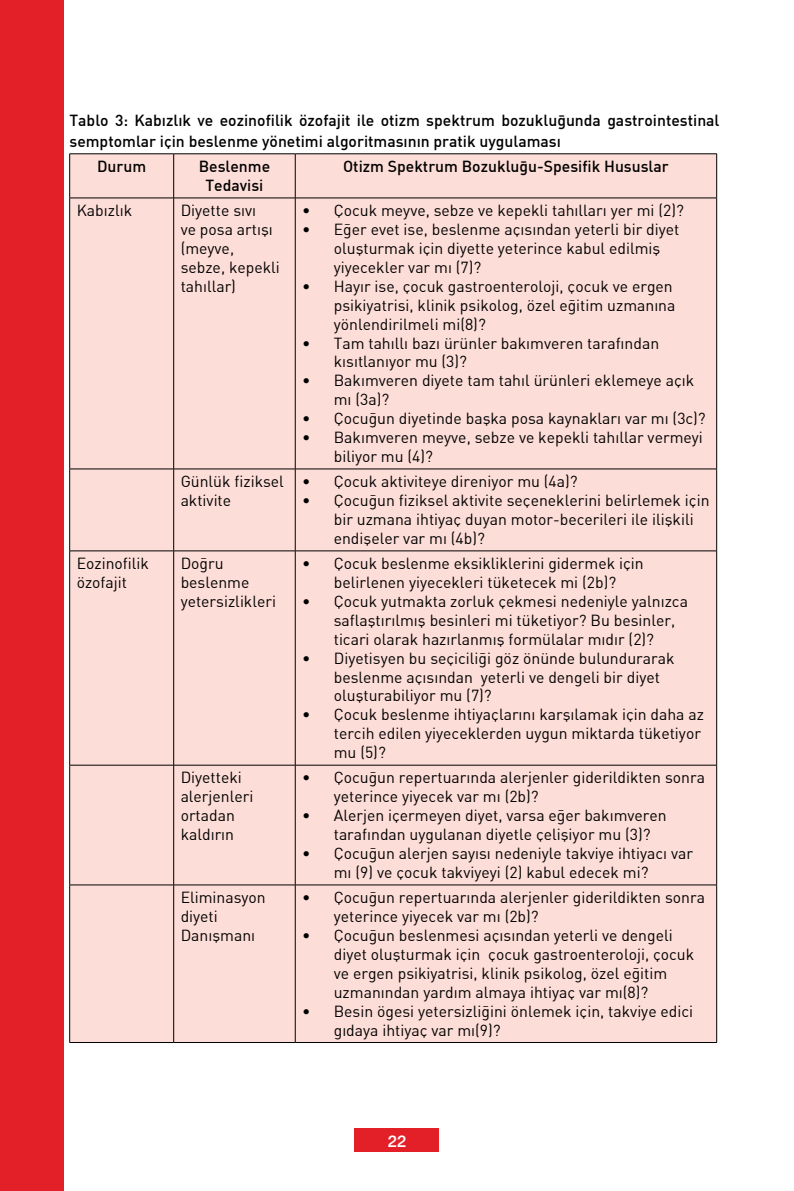
<style>
.page{position:relative;width:794px;height:1191px;background:#fff}
.page>*{position:absolute;margin:0;border:0;box-sizing:border-box;transform-origin:0 0}
.t1{font:15.75px/18.9px "DIN Bek";color:#000}
.t2{font:500 15.75px/21px "DI Nbek";color:#000}
.t3{font:700 14px "Gujarati Sangam MN";color:#fff}
</style>
<div class="page">
<div style="left:0;top:0;width:63px;height:1191px;background:#e31f27"></div>
<div style="left:355px;top:1128px;width:84px;height:23px;background:#e31f27"></div>
<div style="left:70px;top:154px;width:646px;height:888px;background:#fdddd7"></div>
<hr style="left:69px;top:153px;width:105px;height:1px;background:#000">
<hr style="left:69px;top:154px;width:1px;height:44px;background:#000">
<hr style="left:174px;top:153px;width:121px;height:1px;background:#000">
<hr style="left:173px;top:154px;width:1px;height:44px;background:#000">
<hr style="left:295px;top:153px;width:422px;height:1px;background:#000">
<hr style="left:295px;top:154px;width:1px;height:44px;background:#000">
<hr style="left:716px;top:154px;width:1px;height:44px;background:#000">
<hr style="left:69px;top:198px;width:105px;height:1px;background:#000">
<hr style="left:69px;top:198px;width:1px;height:271px;background:#000">
<hr style="left:174px;top:198px;width:121px;height:1px;background:#000">
<hr style="left:173px;top:198px;width:1px;height:271px;background:#000">
<hr style="left:295px;top:198px;width:422px;height:1px;background:#000">
<hr style="left:295px;top:198px;width:1px;height:271px;background:#000">
<hr style="left:716px;top:198px;width:1px;height:271px;background:#000">
<hr style="left:69px;top:468px;width:105px;height:1px;background:#000">
<hr style="left:69px;top:469px;width:1px;height:81px;background:#000">
<hr style="left:174px;top:468px;width:121px;height:1px;background:#000">
<hr style="left:173px;top:469px;width:1px;height:81px;background:#000">
<hr style="left:295px;top:468px;width:422px;height:1px;background:#000">
<hr style="left:295px;top:469px;width:1px;height:81px;background:#000">
<hr style="left:716px;top:469px;width:1px;height:81px;background:#000">
<hr style="left:69px;top:550px;width:105px;height:1px;background:#000">
<hr style="left:69px;top:551px;width:1px;height:214px;background:#000">
<hr style="left:174px;top:550px;width:121px;height:1px;background:#000">
<hr style="left:173px;top:551px;width:1px;height:214px;background:#000">
<hr style="left:295px;top:550px;width:422px;height:1px;background:#000">
<hr style="left:295px;top:551px;width:1px;height:214px;background:#000">
<hr style="left:716px;top:551px;width:1px;height:214px;background:#000">
<hr style="left:69px;top:765px;width:105px;height:1px;background:#000">
<hr style="left:69px;top:765px;width:1px;height:119px;background:#000">
<hr style="left:174px;top:765px;width:121px;height:1px;background:#000">
<hr style="left:173px;top:765px;width:1px;height:119px;background:#000">
<hr style="left:295px;top:765px;width:422px;height:1px;background:#000">
<hr style="left:295px;top:765px;width:1px;height:119px;background:#000">
<hr style="left:716px;top:765px;width:1px;height:119px;background:#000">
<hr style="left:69px;top:884px;width:105px;height:1px;background:#000">
<hr style="left:69px;top:885px;width:1px;height:157px;background:#000">
<hr style="left:174px;top:884px;width:121px;height:1px;background:#000">
<hr style="left:173px;top:885px;width:1px;height:157px;background:#000">
<hr style="left:295px;top:884px;width:422px;height:1px;background:#000">
<hr style="left:295px;top:885px;width:1px;height:157px;background:#000">
<hr style="left:716px;top:885px;width:1px;height:157px;background:#000">
<hr style="left:69px;top:1042px;width:105px;height:1px;background:#000">
<hr style="left:174px;top:1042px;width:121px;height:1px;background:#000">
<hr style="left:295px;top:1042px;width:422px;height:1px;background:#000">
<p class="t2" style="left:69px;top:109px;width:651px">Tablo 3: Kabızlık ve eozinofilik özofajit ile otizm spektrum bozukluğunda gastrointestinal semptomlar için beslenme yönetimi algoritmasının pratik uygulaması</p>
<p class="t2" style="left:97px;top:155px;width:51px">Durum</p>
<p class="t2" style="left:199px;top:156px;width:73px;line-height:18.9px;text-align:center">Beslenme<br>Tedavisi</p>
<p class="t2" style="left:343px;top:155px;width:327px">Otizm Spektrum Bozukluğu-Spesifik Hususlar</p>
<p class="t1" style="left:77px;top:201px;width:57px">Kabızlık</p>
<p class="t1" style="left:181px;top:201px;width:101px">Diyette sıvı<br>ve posa artışı (meyve, sebze, kepekli tahıllar)</p>
<p class="t1" style="left:302px;top:201px;width:383px">• Çocuk meyve, sebze ve kepekli tahılları yer mi (2)?</p>
<p class="t1" style="left:334px;top:220px;width:347px;text-indent:-32px">• Eğer evet ise, beslenme açısından yeterli bir diyet oluşturmak için diyette yeterince kabul edilmiş yiyecekler var mı (7)?</p>
<p class="t1" style="left:334px;top:276px;width:343px;text-indent:-32px">• Hayır ise, çocuk gastroenteroloji, çocuk ve ergen psikiyatrisi, klinik psikolog, özel eğitim uzmanına yönlendirilmeli mi(8)?</p>
<p class="t1" style="left:334px;top:333px;width:327px;text-indent:-32px">• Tam tahıllı bazı ürünler bakımveren tarafından kısıtlanıyor mu (3)?</p>
<p class="t1" style="left:334px;top:371px;width:362px;text-indent:-32px">• Bakımveren diyete tam tahıl ürünleri eklemeye açık mı (3a)?</p>
<p class="t1" style="left:302px;top:409px;width:405px">• Çocuğun diyetinde başka posa kaynakları var mı (3c)?</p>
<p class="t1" style="left:334px;top:427px;width:370px;text-indent:-32px">• Bakımveren meyve, sebze ve kepekli tahıllar vermeyi biliyor mu (4)?</p>
<p class="t1" style="left:181px;top:472px;width:105px">Günlük fiziksel aktivite</p>
<p class="t1" style="left:302px;top:472px;width:277px">• Çocuk aktiviteye direniyor mu (4a)?</p>
<p class="t1" style="left:334px;top:490px;width:377px;text-indent:-32px">• Çocuğun fiziksel aktivite seçeneklerini belirlemek için bir uzmana ihtiyaç duyan motor-becerileri ile ilişkili endişeler var mı (4b)?</p>
<p class="t1" style="left:77px;top:553px;width:74px">Eozinofilik özofajit</p>
<p class="t1" style="left:181px;top:553px;width:97px">Doğru beslenme yetersizlikleri</p>
<p class="t1" style="left:302px;top:553px;width:343px;text-align:center">• Çocuk beslenme eksikliklerini gidermek için belirlenen yiyecekleri tüketecek mi (2b)?</p>
<p class="t1" style="left:334px;top:591px;width:356px;text-indent:-32px">• Çocuk yutmakta zorluk çekmesi nedeniyle yalnızca saflaştırılmış besinleri mi tüketiyor? Bu besinler, ticari olarak hazırlanmış formülalar mıdır (2)?</p>
<p class="t1" style="left:334px;top:648px;width:342px;text-indent:-32px">• Diyetisyen bu seçiciliği göz önünde bulundurarak beslenme açısından yeterli ve dengeli bir diyet oluşturabiliyor mu (7)?</p>
<p class="t1" style="left:334px;top:705px;width:372px;text-indent:-32px">• Çocuk beslenme ihtiyaçlarını karşılamak için daha az tercih edilen yiyeceklerden uygun miktarda tüketiyor mu (5)?</p>
<p class="t1" style="left:181px;top:768px;width:74px">Diyetteki alerjenleri ortadan kaldırın</p>
<p class="t1" style="left:334px;top:768px;width:373px;text-indent:-32px">• Çocuğun repertuarında alerjenler giderildikten sonra yeterince yiyecek var mı (2b)?</p>
<p class="t1" style="left:334px;top:805px;width:334px;text-indent:-32px">• Alerjen içermeyen diyet, varsa eğer bakımveren tarafından uygulanan diyetle çelişiyor mu (3)?</p>
<p class="t1" style="left:334px;top:843px;width:361px;text-indent:-32px">• Çocuğun alerjen sayısı nedeniyle takviye ihtiyacı var mı (9) ve çocuk takviyeyi (2) kabul edecek mi?</p>
<p class="t1" style="left:181px;top:887px;width:87px">Eliminasyon diyeti<br>Danışmanı</p>
<p class="t1" style="left:334px;top:887px;width:373px;text-indent:-32px">• Çocuğun repertuarında alerjenler giderildikten sonra yeterince yiyecek var mı (2b)?</p>
<p class="t1" style="left:334px;top:925px;width:362px;text-indent:-32px">• Çocuğun beslenmesi açısından yeterli ve dengeli diyet oluşturmak için çocuk gastroenteroloji, çocuk ve ergen psikiyatrisi, klinik psikolog, özel eğitim uzmanından yardım almaya ihtiyaç var mı(8)?</p>
<p class="t1" style="left:334px;top:1001px;width:361px;text-indent:-32px">• Besin ögesi yetersizliğini önlemek için, takviye edici gıdaya ihtiyaç var mı(9)?</p>
<p class="t3" style="left:387px;top:1134px;width:20px">22</p>
</div>
